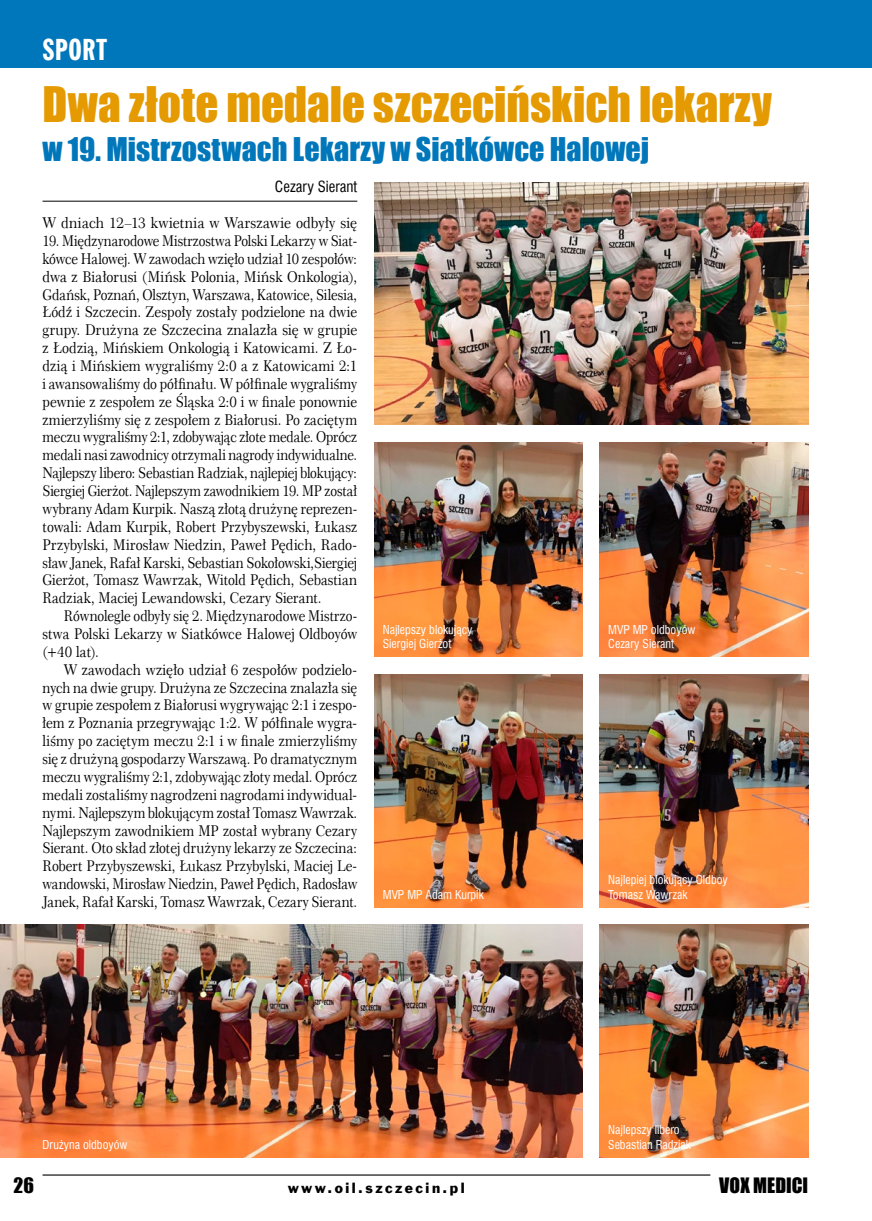
<style>
.page{position:relative;width:872px;height:1221px;background:#fff}
.page>*{position:absolute;margin:0;border:0;box-sizing:border-box;transform-origin:0 0}
.t1{font:45px "Impact";color:#e49a00}
.t2{font:30px "Impact";letter-spacing:.005em;color:#0077ba}
.t3{font:30px "Frank Goth X Cn EU";letter-spacing:.02em;color:#fff}
.t4{font:19.5px "Impact";color:#000}
.t5{font:15px "Swis 721 Cn EU";color:#000}
.t6{font:14.85px/17.9px "Century 751 No 2 EU";color:#000;text-align:justify;scale:.89 1}
.t7{font:14.85px/17.9px "Century 751 No 2 EU";color:#000;text-align:justify;scale:.93 1}
.t8{font:14.85px/17.9px "Century 751 No 2 EU";color:#000;text-align:justify;scale:.9 1}
.t9{font:14.85px "Century 751 No 2 EU";color:#000;scale:.94 1}
.t10{font:13.5px "Frank Goth EU";letter-spacing:.185em;color:#000}
.t11{font:12px/14.4px "Swis 721 Cn EU";color:#fff}
</style>
<div class="page">
<div style="left:0;top:0;width:872px;height:68px;background:#0077ba"></div>
<hr style="left:43px;top:1174px;width:667px;height:1px;background:#000">
<img style="left:0;top:924px;width:583px;height:233px">
<img style="left:374px;top:183px;width:434px;height:241px">
<img style="left:374px;top:674px;width:209px;height:233px">
<img style="left:600px;top:442px;width:208px;height:215px">
<img style="left:600px;top:674px;width:208px;height:233px">
<img style="left:374px;top:442px;width:209px;height:215px">
<img style="left:600px;top:924px;width:208px;height:233px">
<hr style="left:43px;top:201px;width:314px;height:1px;background:#000">
<h2 class="t3" style="left:43px;top:31px;width:66px">SPORT</h2>
<h1 class="t1" style="left:43px;top:69px;width:731px">Dwa złote medale szczecińskich lekarzy</h1>
<h2 class="t2" style="left:43px;top:126px;width:608px">w 19. Mistrzostwach Lekarzy w Siatkówce Halowej</h2>
<p class="t5" style="left:275px;top:177px;width:84px">Cezary Sierant</p>
<p class="t9" style="left:43px;top:214px;width:336px">W dniach 12–13 kwietnia w Warszawie odbyły się</p>
<p class="t6" style="left:43px;top:232px;width:355px">19. Międzynarodowe Mistrzostwa Polski Lekarzy w Siat&shy;kówce Halowej. W zawodach wzięło udział 10 zespołów: dwa z Białorusi (Mińsk Polonia, Mińsk Onkologia), Gdańsk, Poznań, Olsztyn, Warszawa, Katowice, Silesia, Łódź i Szczecin. Zespoły zostały podzielone na dwie grupy. Drużyna ze Szczecina znalazła się w grupie z Łodzią, Mińskiem Onkologią i Katowicami. Z Ło&shy;dzią i Mińskiem wygraliśmy 2:0 a z Katowicami 2:1 i awansowaliśmy do półfinału. W półfinale wygraliśmy pewnie z zespołem ze Śląska 2:0 i w finale ponownie zmierzyliśmy się z zespołem z Białorusi. Po zaciętym meczu wygraliśmy 2:1, zdobywając złote medale. Oprócz medali nasi zawodnicy otrzymali nagrody indywidualne.<br>Najlepszy libero: Sebastian Radziak, najlepiej blokujący:<br>Siergiej Gierżot. Najlepszym zawodnikiem 19. MP został wybrany Adam Kurpik. Naszą złotą drużynę reprezen&shy;towali: Adam Kurpik, Robert Przybyszewski, Łukasz Przybylski, Mirosław Niedzin, Paweł Pędich, Rado&shy;sław Janek, Rafał Karski, Sebastian Sokołowski,Siergiej Gierżot, Tomasz Wawrzak, Witold Pędich, Sebastian Radziak, Maciej Lewandowski, Cezary Sierant.</p>
<p class="t8" style="left:43px;top:607px;width:351px;text-indent:21px">Równolegle odbyły się 2. Międzynarodowe Mistrzo&shy;stwa Polski Lekarzy w Siatkówce Halowej Oldboyów (+40 lat).</p>
<p class="t7" style="left:43px;top:660px;width:340px;text-indent:21px">W zawodach wzięło udział 6 zespołów podzielo&shy;nych na dwie grupy. Drużyna ze Szczecina znalazła się w grupie zespołem z Białorusi wygrywając 2:1 i zespo&shy;łem z Poznania przegrywając 1:2. W półfinale wygra&shy;liśmy po zaciętym meczu 2:1 i w finale zmierzyliśmy się z drużyną gospodarzy Warszawą. Po dramatycznym meczu wygraliśmy 2:1, zdobywając złoty medal. Oprócz medali zostaliśmy nagrodzeni nagrodami indywidual&shy;nymi. Najlepszym blokującym został Tomasz Wawrzak.<br>Najlepszym zawodnikiem MP został wybrany Cezary Sierant. Oto skład złotej drużyny lekarzy ze Szczecina:<br>Robert Przybyszewski, Łukasz Przybylski, Maciej Le&shy;wandowski, Mirosław Niedzin, Paweł Pędich, Radosław Janek, Rafał Karski, Tomasz Wawrzak, Cezary Sierant.</p>
<p class="t11" style="left:383px;top:622px;width:91px">Najlepszy blokujący<br>Siergiej Gierżot</p>
<p class="t11" style="left:383px;top:886px;width:102px">MVP MP Adam Kurpik</p>
<p class="t11" style="left:43px;top:1136px;width:87px">Drużyna oldboyów</p>
<p class="t11" style="left:608px;top:622px;width:89px">MVP MP oldboyów<br>Cezary Sierant</p>
<p class="t11" style="left:608px;top:872px;width:121px">Najlepiej blokujący Oldboy<br>Tomasz Wawrzak</p>
<p class="t11" style="left:608px;top:1122px;width:84px">Najlepszy libero<br>Sebastian Radziak</p>
<h3 class="t4" style="left:14px;top:1169px;width:22px">26</h3>
<p class="t10" style="left:288px;top:1179px;width:178px">www.oil.szczecin.pl</p>
<h3 class="t4" style="left:719px;top:1169px;width:90px">VOX MEDICI</h3>
</div>
